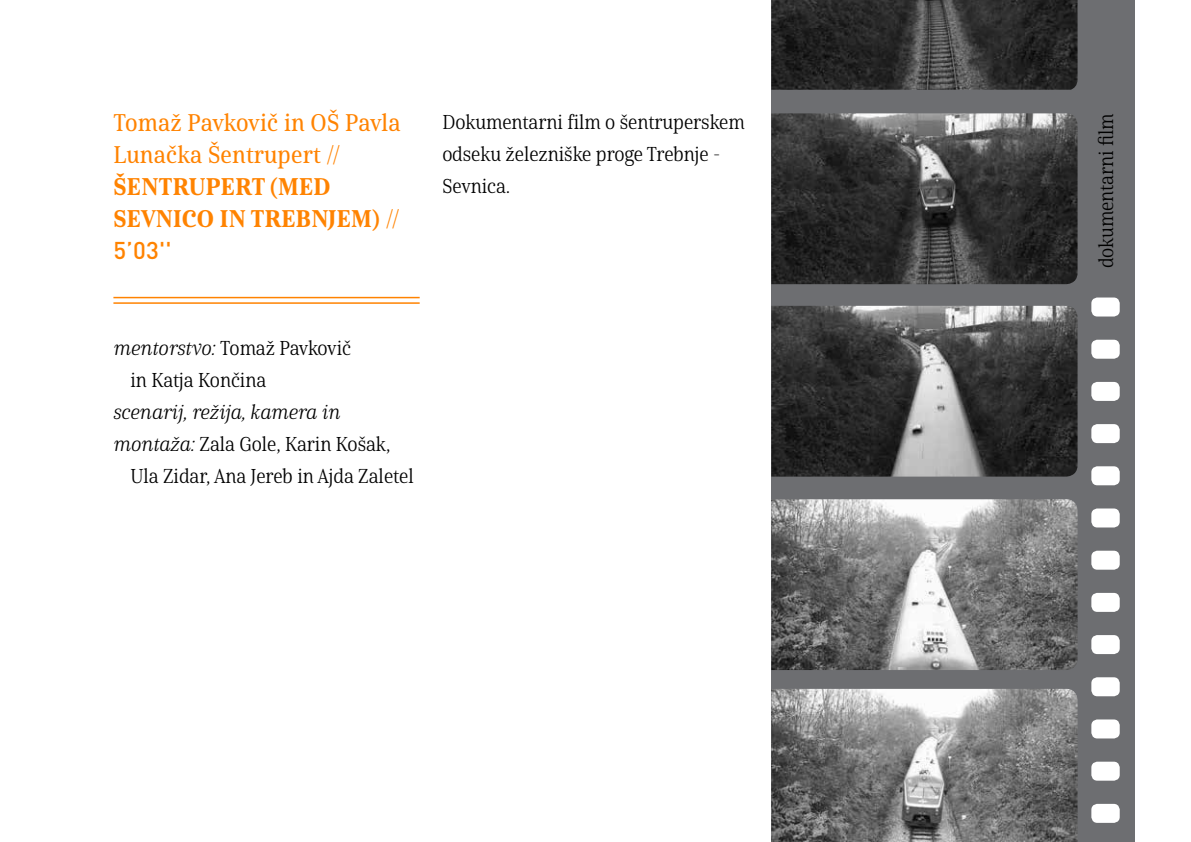
<style>
.page{position:relative;width:1191px;height:842px;background:#fff}
.page>*{position:absolute;margin:0;border:0;box-sizing:border-box;transform-origin:0 0}
.t1{font:24px/32px "Cabrito Serif Con Med";letter-spacing:.01em;color:#ff8300}
.t2{font:24px/32px "Cabrito Serif Con Bla";letter-spacing:.01em;color:#ff8300}
.t3{font:24px "DIN BU Medium";color:#ff8300}
.t4{font:20px/32px "Cabrito Serif Con Reg";color:#000}
.t5{font:20px "Cabrito Serif Con Reg It";color:#000}
.s1{font-family:"Cabrito Serif Con Med"}
.s2{font-family:"Cabrito Serif Con Reg It"}
</style>
<div class="page">
<div style="left:771px;top:0;width:363px;height:842px;background:#6d6e71"></div>
<hr style="left:113px;top:297px;width:307px;height:1px;background:#ff8300">
<hr style="left:113px;top:302px;width:307px;height:2px;background:#ff8300">
<img style="left:771px;top:0;width:306px;height:90px">
<img style="left:771px;top:113px;width:306px;height:171px">
<img style="left:771px;top:306px;width:306px;height:171px">
<img style="left:771px;top:499px;width:306px;height:171px">
<div style="left:1091px;top:424px;width:28px;height:19px;background:#fff;border-radius:6px"></div>
<div style="left:1091px;top:719px;width:28px;height:19px;background:#fff;border-radius:6px"></div>
<div style="left:1091px;top:551px;width:28px;height:19px;background:#fff;border-radius:6px"></div>
<div style="left:1091px;top:508px;width:28px;height:19px;background:#fff;border-radius:6px"></div>
<div style="left:1091px;top:340px;width:28px;height:19px;background:#fff;border-radius:6px"></div>
<div style="left:1091px;top:635px;width:28px;height:19px;background:#fff;border-radius:6px"></div>
<div style="left:1091px;top:466px;width:28px;height:19px;background:#fff;border-radius:6px"></div>
<div style="left:1091px;top:762px;width:28px;height:19px;background:#fff;border-radius:6px"></div>
<div style="left:1091px;top:804px;width:28px;height:19px;background:#fff;border-radius:6px"></div>
<div style="left:1091px;top:297px;width:28px;height:19px;background:#fff;border-radius:6px"></div>
<div style="left:1091px;top:593px;width:28px;height:19px;background:#fff;border-radius:6px"></div>
<div style="left:1091px;top:382px;width:28px;height:19px;background:#fff;border-radius:6px"></div>
<div style="left:1091px;top:677px;width:28px;height:19px;background:#fff;border-radius:6px"></div>
<img style="left:771px;top:689px;width:306px;height:153px">
<p class="t1" style="left:113px;top:107px;width:289px">Tomaž Pavkovič in OŠ Pavla<br>Lunačka Šentrupert //</p>
<p class="t2" style="left:113px;top:171px;width:288px">ŠENTRUPERT (MED<br>SEVNICO IN TREBNJEM) <span class="s1">//</span></p>
<p class="t3" style="left:113px;top:235px;width:60px">5’03''</p>
<p class="t4" style="left:442px;top:106px;width:304px">Dokumentarni film o šentruperskem odseku železniške proge Trebnje -<br>Sevnica.</p>
<p class="t4" style="left:130px;top:333px;width:222px;text-indent:-17px"><span class="s2">mentorstvo:</span> Tomaž Pavkovič in Katja Končina</p>
<p class="t5" style="left:113px;top:401px;width:228px">scenarij, režija, kamera in</p>
<p class="t4" style="left:130px;top:429px;width:285px;text-indent:-17px"><span class="s2">montaža:</span> Zala Gole, Karin Košak,<br>Ula Zidar, Ana Jereb in Ajda Zaletel</p>
<p class="t4" style="left:1090px;top:268px;width:157px;rotate:-90deg">dokumentarni film</p>
</div>
